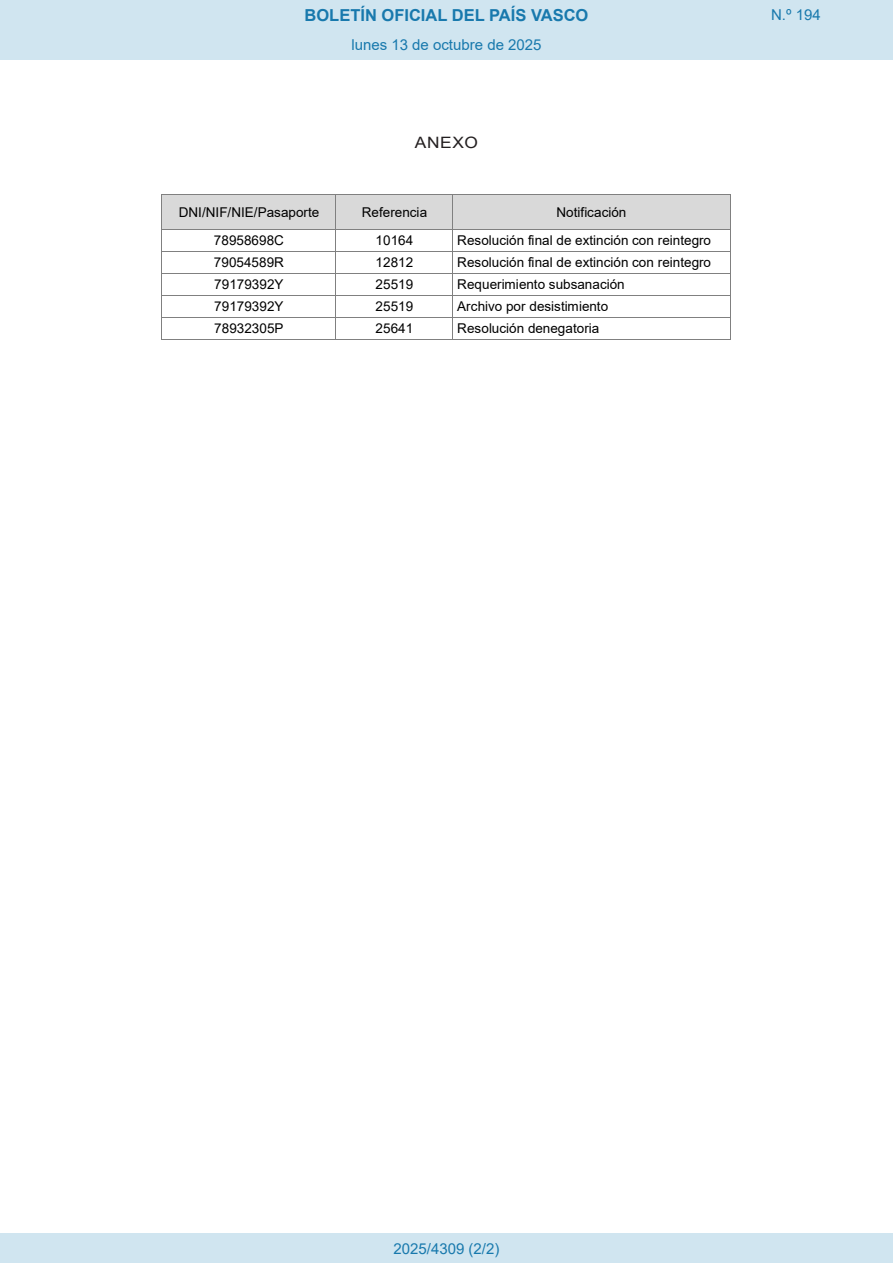
<style>
.page{position:relative;width:893px;height:1263px;background:#fff}
.page>*{position:absolute;margin:0;border:0;box-sizing:border-box;transform-origin:0 0}
.t1{font:700 16.5px "Arial";color:#1879ad}
.BOPVClave{font:15.6px "Arial";letter-spacing:.035em;color:#231f20;scale:1.11 1}
.Paginacion_Centro{font:15px "Arial";color:#1879ad}
.t2{font:13.5px "Arial";letter-spacing:.005em;color:#000}
</style>
<div class="page">
<div style="left:0;top:0;width:893px;height:60px;background:#d0e5f0"></div>
<div style="left:0;top:1233px;width:893px;height:30px;background:#d0e5f0"></div>
<div style="left:162px;top:195px;width:173px;height:34px;background:#d9d9d9"></div>
<div style="left:336px;top:195px;width:116px;height:34px;background:#d9d9d9"></div>
<div style="left:452px;top:195px;width:277px;height:34px;background:#d9d9d9"></div>
<hr style="left:162px;top:194px;width:173px;height:1px;background:#808080">
<hr style="left:336px;top:194px;width:116px;height:1px;background:#808080">
<hr style="left:453px;top:194px;width:277px;height:1px;background:#808080">
<hr style="left:161px;top:195px;width:1px;height:34px;background:#808080">
<hr style="left:335px;top:195px;width:1px;height:34px;background:#808080">
<hr style="left:452px;top:195px;width:1px;height:34px;background:#808080">
<hr style="left:730px;top:195px;width:1px;height:34px;background:#808080">
<hr style="left:162px;top:229px;width:173px;height:1px;background:#808080">
<hr style="left:336px;top:229px;width:116px;height:1px;background:#808080">
<hr style="left:453px;top:229px;width:277px;height:1px;background:#808080">
<hr style="left:162px;top:251px;width:173px;height:1px;background:#808080">
<hr style="left:336px;top:251px;width:116px;height:1px;background:#808080">
<hr style="left:453px;top:251px;width:277px;height:1px;background:#808080">
<hr style="left:162px;top:273px;width:173px;height:1px;background:#808080">
<hr style="left:336px;top:273px;width:116px;height:1px;background:#808080">
<hr style="left:453px;top:273px;width:277px;height:1px;background:#808080">
<hr style="left:162px;top:295px;width:173px;height:1px;background:#808080">
<hr style="left:336px;top:295px;width:116px;height:1px;background:#808080">
<hr style="left:453px;top:295px;width:277px;height:1px;background:#808080">
<hr style="left:162px;top:317px;width:173px;height:1px;background:#808080">
<hr style="left:336px;top:317px;width:116px;height:1px;background:#808080">
<hr style="left:453px;top:317px;width:277px;height:1px;background:#808080">
<svg style="left:161px;top:229px;width:1px;height:111px"></svg>
<hr style="left:162px;top:339px;width:173px;height:1px;background:#808080">
<svg style="left:335px;top:229px;width:1px;height:111px"></svg>
<hr style="left:336px;top:339px;width:116px;height:1px;background:#808080">
<svg style="left:452px;top:229px;width:1px;height:111px"></svg>
<hr style="left:453px;top:339px;width:277px;height:1px;background:#808080">
<svg style="left:730px;top:229px;width:1px;height:111px"></svg>
<p class="t1" style="left:305px;top:3px;width:285px">BOLETÍN OFICIAL DEL PAÍS VASCO</p>
<p class="Paginacion_Centro" style="left:351px;top:35px;width:192px">lunes 13 de octubre de 2025</p>
<p class="BOPVClave" style="left:415px;top:132px;width:58px">ANEXO</p>
<p class="t2" style="left:179px;top:203px;width:142px">DNI/NIF/NIE/Pasaporte</p>
<p class="t2" style="left:362px;top:203px;width:67px">Referencia</p>
<p class="t2" style="left:556px;top:203px;width:71px">Notificación</p>
<p class="t2" style="left:214px;top:231px;width:72px">78958698C</p>
<p class="t2" style="left:376px;top:231px;width:39px">10164</p>
<p class="t2" style="left:457px;top:231px;width:255px">Resolución final de extinción con reintegro</p>
<p class="t2" style="left:214px;top:253px;width:72px">79054589R</p>
<p class="t2" style="left:376px;top:253px;width:39px">12812</p>
<p class="t2" style="left:457px;top:253px;width:255px">Resolución final de extinción con reintegro</p>
<p class="t2" style="left:214px;top:275px;width:71px">79179392Y</p>
<p class="t2" style="left:376px;top:275px;width:39px">25519</p>
<p class="t2" style="left:457px;top:275px;width:169px">Requerimiento subsanación</p>
<p class="t2" style="left:214px;top:297px;width:71px">79179392Y</p>
<p class="t2" style="left:376px;top:297px;width:39px">25519</p>
<p class="t2" style="left:457px;top:297px;width:152px">Archivo por desistimiento</p>
<p class="t2" style="left:214px;top:319px;width:71px">78932305P</p>
<p class="t2" style="left:376px;top:319px;width:39px">25641</p>
<p class="t2" style="left:457px;top:319px;width:143px">Resolución denegatoria</p>
<p class="Paginacion_Centro" style="left:771px;top:5px;width:51px">N.º 194</p>
<p class="Paginacion_Centro" style="left:393px;top:1238px;width:107px">2025/4309 (2/2)</p>
</div>
